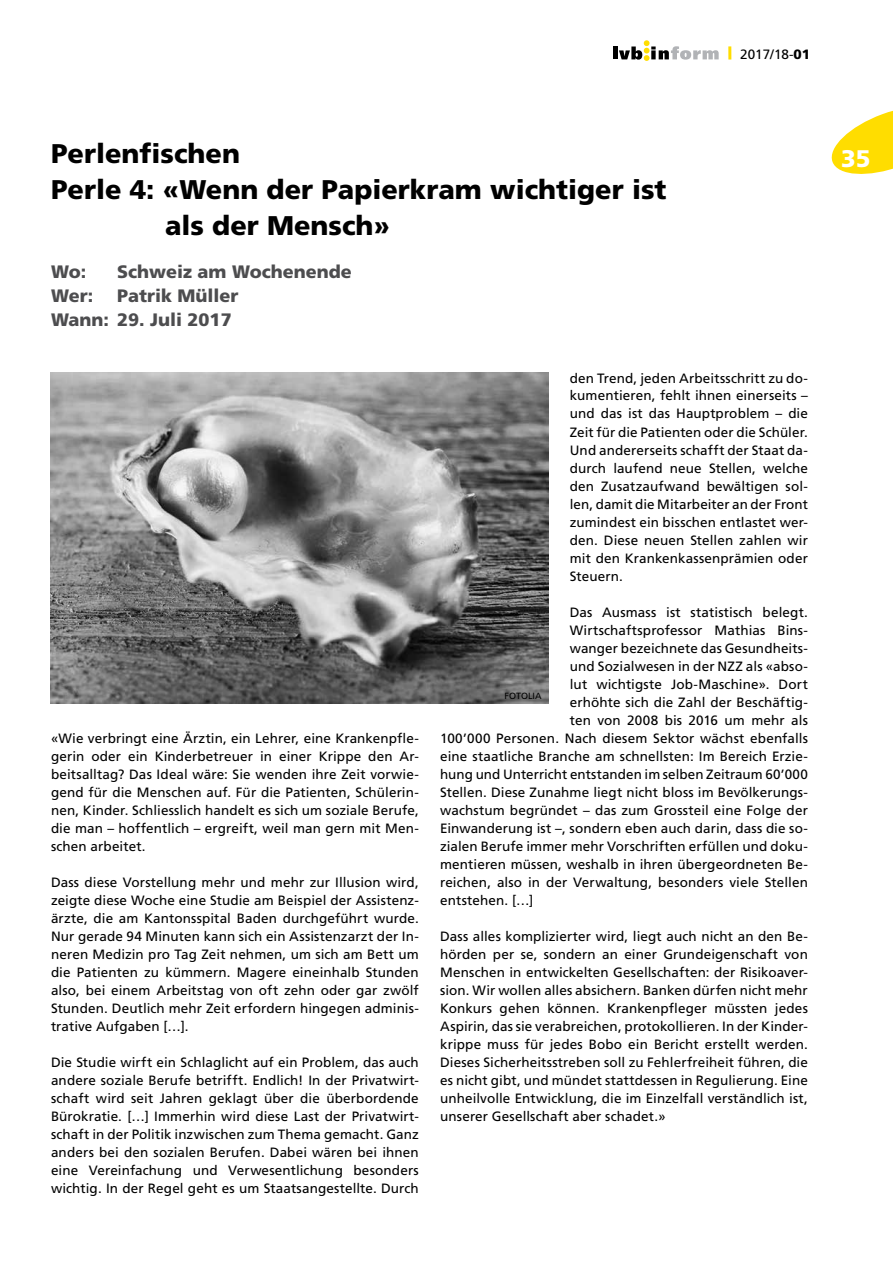
<style>
.page{position:relative;width:893px;height:1263px;background:#fff}
.page>*{position:absolute;margin:0;border:0;box-sizing:border-box;transform-origin:0 0}
.t1{font:900 27px "Frutiger LT Std";color:#000}
.t2{font:900 24px "Frutiger LT Std";color:#fff}
.t3{font:900 18px/24px "Frutiger LT Std";color:#4d4d4f}
.t4{font:13.5px/18px "Frutiger LT Std";letter-spacing:.005em;color:#000;text-align:justify}
.t5{font:9px "Frutiger LT Std";color:#000}
.s1{font-weight:900}
</style>
<div class="page">
<svg style="left:831px;top:110px;width:62px;height:64px"></svg>
<hr style="left:613px;top:47px;width:4px;height:12px;background:#000">
<svg style="left:619px;top:40px;width:100px;height:21px"></svg>
<hr style="left:728px;top:46px;width:3px;height:14px;background:#fd0">
<img style="left:51px;top:372px;width:498px;height:332px">
<h1 class="t1" style="left:51px;top:137px;width:191px">Perlenfischen</h1>
<h1 class="t1" style="left:51px;top:173px;width:617px">Perle 4: «Wenn der Papierkram wichtiger ist</h1>
<h1 class="t1" style="left:165px;top:209px;width:227px">als der Mensch»</h1>
<h3 class="t3" style="left:51px;top:260px;width:37px">Wo:</h3>
<h3 class="t3" style="left:117px;top:260px;width:236px">Schweiz am Wochenende</h3>
<h3 class="t3" style="left:51px;top:284px;width:44px">Wer:</h3>
<h3 class="t3" style="left:51px;top:284px;width:189px;text-indent:66px">Patrik Müller<br>Wann: 29. Juli 2017</h3>
<p class="t4" style="left:740px;top:45px;width:71px">2017/18-<span class="s1">01</span></p>
<p class="t4" style="left:51px;top:729px;width:369px">«Wie verbringt eine Ärztin, ein Lehrer, eine Krankenpfle&shy;gerin oder ein Kinderbetreuer in einer Krippe den Ar&shy;beitsalltag? Das Ideal wäre: Sie wenden ihre Zeit vorwie&shy;gend für die Menschen auf. Für die Patienten, Schülerin&shy;nen, Kinder. Schliesslich handelt es sich um soziale Berufe, die man – hoffentlich – ergreift, weil man gern mit Men&shy;schen arbeitet.</p>
<p class="t4" style="left:51px;top:873px;width:369px">Dass diese Vorstellung mehr und mehr zur Illusion wird, zeigte diese Woche eine Studie am Beispiel der Assistenz&shy;ärzte, die am Kantonsspital Baden durchgeführt wurde.<br>Nur gerade 94 Minuten kann sich ein Assistenzarzt der In&shy;neren Medizin pro Tag Zeit nehmen, um sich am Bett um die Patienten zu kümmern. Magere eineinhalb Stunden also, bei einem Arbeitstag von oft zehn oder gar zwölf Stunden. Deutlich mehr Zeit erfordern hingegen adminis&shy;trative Aufgaben […].</p>
<p class="t4" style="left:51px;top:1053px;width:369px">Die Studie wirft ein Schlaglicht auf ein Problem, das auch andere soziale Berufe betrifft. Endlich! In der Privatwirt&shy;schaft wird seit Jahren geklagt über die überbordende Bürokratie. […] Immerhin wird diese Last der Privatwirt&shy;schaft in der Politik inzwischen zum Thema gemacht. Ganz anders bei den sozialen Berufen. Dabei wären bei ihnen eine Vereinfachung und Verwesentlichung besonders wichtig. In der Regel geht es um Staatsangestellte. Durch</p>
<p class="t4" style="left:570px;top:369px;width:240px">den Trend, jeden Arbeitsschritt zu do&shy;kumentieren, fehlt ihnen einerseits – und das ist das Hauptproblem – die Zeit für die Patienten oder die Schüler.<br>Und andererseits schafft der Staat da&shy;durch laufend neue Stellen, welche den Zusatzaufwand bewältigen sol&shy;len, damit die Mitarbeiter an der Front zumindest ein bisschen entlastet wer&shy;den. Diese neuen Stellen zahlen wir mit den Krankenkassenprämien oder Steuern.</p>
<p class="t4" style="left:570px;top:603px;width:240px">Das Ausmass ist statistisch belegt.</p>
<p class="t4" style="left:570px;top:621px;width:240px">Wirtschaftsprofessor Mathias Bins-</p>
<p class="t4" style="left:570px;top:639px;width:240px">wanger bezeichnete das Gesundheits-</p>
<p class="t4" style="left:570px;top:657px;width:240px">und Sozialwesen in der NZZ als «abso-</p>
<p class="t4" style="left:570px;top:675px;width:240px">lut wichtigste Job-Maschine». Dort</p>
<p class="t4" style="left:570px;top:693px;width:240px">erhöhte sich die Zahl der Beschäftig-</p>
<p class="t4" style="left:570px;top:711px;width:240px">ten von 2008 bis 2016 um mehr als</p>
<p class="t4" style="left:440px;top:729px;width:369px">100’000 Personen. Nach diesem Sektor wächst ebenfalls</p>
<p class="t4" style="left:440px;top:747px;width:369px">eine staatliche Branche am schnellsten: Im Bereich Erzie-</p>
<p class="t4" style="left:440px;top:765px;width:369px">hung und Unterricht entstanden im selben Zeitraum 60’000</p>
<p class="t4" style="left:440px;top:783px;width:369px">Stellen. Diese Zunahme liegt nicht bloss im Bevölkerungs-</p>
<p class="t4" style="left:440px;top:801px;width:369px">wachstum begründet – das zum Grossteil eine Folge der</p>
<p class="t4" style="left:440px;top:819px;width:369px">Einwanderung ist –, sondern eben auch darin, dass die so-</p>
<p class="t4" style="left:440px;top:837px;width:369px">zialen Berufe immer mehr Vorschriften erfüllen und doku-</p>
<p class="t4" style="left:440px;top:855px;width:369px">mentieren müssen, weshalb in ihren übergeordneten Be-</p>
<p class="t4" style="left:440px;top:873px;width:369px">reichen, also in der Verwaltung, besonders viele Stellen</p>
<p class="t4" style="left:440px;top:891px;width:95px">entstehen. […]</p>
<p class="t4" style="left:440px;top:927px;width:369px">Dass alles komplizierter wird, liegt auch nicht an den Be&shy;hörden per se, sondern an einer Grundeigenschaft von Menschen in entwickelten Gesellschaften: der Risikoaver&shy;sion. Wir wollen alles absichern. Banken dürfen nicht mehr Konkurs gehen können. Krankenpfleger müssten jedes Aspirin, das sie verabreichen, protokollieren. In der Kinder&shy;krippe muss für jedes Bobo ein Bericht erstellt werden.<br>Dieses Sicherheitsstreben soll zu Fehlerfreiheit führen, die es nicht gibt, und mündet stattdessen in Regulierung. Eine unheilvolle Entwicklung, die im Einzelfall verständlich ist, unserer Gesellschaft aber schadet.»</p>
<p class="t5" style="left:504px;top:691px;width:39px">FOTOLIA</p>
<h2 class="t2" style="left:841px;top:144px;width:31px">35</h2>
</div>
